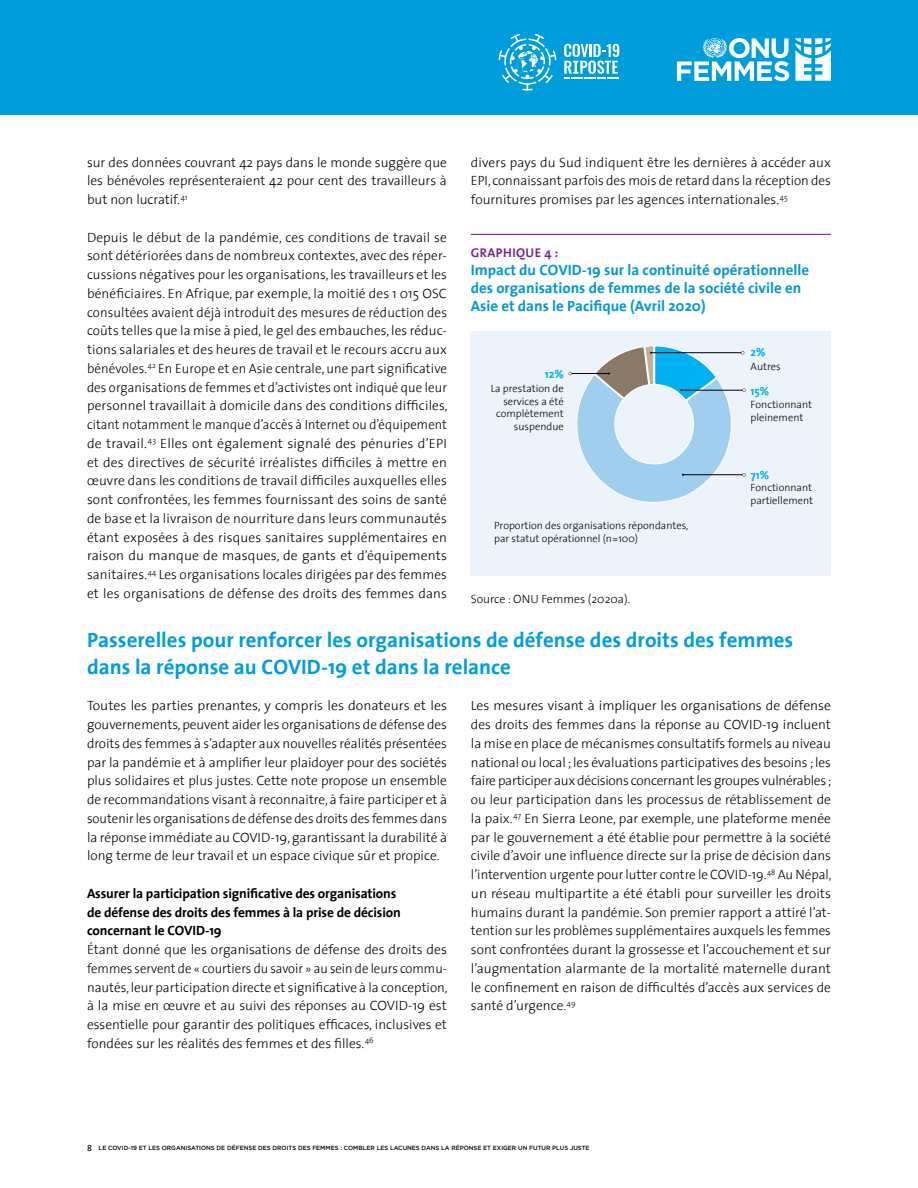
<style>
.page{position:relative;width:918px;height:1188px;background:#fff}
.page>*{position:absolute;margin:0;border:0;box-sizing:border-box;transform-origin:0 0}
.t1{font:700 21px/27px "The Sans";color:#009ddc}
.t2{font:700 15px/18px "The Sans";color:#0497d5}
.t3{font:300 13.5px/18.8px "The Sans";color:#000;text-align:justify}
.t4{font:700 13.5px/18.8px "The Sans";letter-spacing:-.01em;color:#000}
.t5{font:700 12.75px "The Sans";letter-spacing:.035em;color:#78288b}
.t6{font:300 12px "The Sans";color:#000}
.t7{font:700 11.7px "The Sans";color:#00b0f0}
.t8{font:300 10.5px/12.8px "The Sans";color:#000}
.t9{font:500 6px "Gotham";color:#000}
.s1{font-family:"The Sans Caps";font-weight:400;font-size:9px}
</style>
<div class="page">
<div style="left:0;top:0;width:918px;height:115px;background:#009ddc"></div>
<svg style="left:677px;top:38px;width:112px;height:43px"></svg>
<svg style="left:795px;top:38px;width:36px;height:43px"></svg>
<svg style="left:499px;top:34px;width:57px;height:57px"></svg>
<svg style="left:564px;top:44px;width:55px;height:35px"></svg>
<hr style="left:471px;top:234px;width:360px;height:1px;background:#78288b">
<div style="left:471px;top:332px;width:360px;height:244px;background:#edf3fa"></div>
<hr style="left:681px;top:390px;width:63px;height:1px;background:#000">
<svg style="left:742px;top:389px;width:4px;height:3px"></svg>
<hr style="left:651px;top:352px;width:92px;height:1px;background:#000">
<hr style="left:683px;top:474px;width:61px;height:1px;background:#000">
<svg style="left:742px;top:473px;width:4px;height:3px"></svg>
<svg style="left:569px;top:346px;width:164px;height:157px"></svg>
<p class="t3" style="left:87px;top:152px;width:362px">sur des données couvrant 42 pays dans le monde suggère que les bénévoles représenteraient 42 pour cent des travailleurs à but non lucratif.<sup>41</sup></p>
<p class="t3" style="left:87px;top:227px;width:362px">Depuis le début de la pandémie, ces conditions de travail se sont détériorées dans de nombreux contextes, avec des réper&shy;cussions négatives pour les organisations, les travailleurs et les bénéficiaires. En Afrique, par exemple, la moitié des 1 015 OSC consultées avaient déjà introduit des mesures de réduction des coûts telles que la mise à pied, le gel des embauches, les réduc&shy;tions salariales et des heures de travail et le recours accru aux bénévoles.<sup>42</sup> En Europe et en Asie centrale, une part significative des organisations de femmes et d’activistes ont indiqué que leur personnel travaillait à domicile dans des conditions difficiles, citant notamment le manque d’accès à Internet ou d’équipement de travail.<sup>43</sup> Elles ont également signalé des pénuries d’EPI et des directives de sécurité irréalistes difficiles à mettre en œuvre dans les conditions de travail difficiles auxquelles elles sont confrontées, les femmes fournissant des soins de santé de base et la livraison de nourriture dans leurs communautés étant exposées à des risques sanitaires supplémentaires en raison du manque de masques, de gants et d’équipements sanitaires.<sup>44</sup> Les organisations locales dirigées par des femmes et les organisations de défense des droits des femmes dans</p>
<p class="t3" style="left:471px;top:152px;width:362px">divers pays du Sud indiquent être les dernières à accéder aux EPI, connaissant parfois des mois de retard dans la réception des fournitures promises par les agences internationales.<sup>45</sup></p>
<p class="t5" style="left:471px;top:242px;width:89px">GRAPHIQUE 4 :</p>
<p class="t2" style="left:471px;top:260px;width:340px">Impact du COVID-19 sur la continuité opérationnelle des organisations de femmes de la société civile en<br>Asie et dans le Pacifique (Avril 2020)</p>
<p class="t7" style="left:545px;top:364px;width:21px">12%</p>
<p class="t8" style="left:491px;top:382px;width:75px;text-align:right">La prestation de services a été complètement suspendue</p>
<p class="t8" style="left:494px;top:519px;width:196px">Proportion des organisations répondantes, par statut opérationnel (n=100)</p>
<p class="t6" style="left:471px;top:589px;width:161px">Source : ONU Femmes (2020a).</p>
<p class="t7" style="left:751px;top:343px;width:17px">2%</p>
<p class="t8" style="left:751px;top:359px;width:32px">Autres</p>
<p class="t7" style="left:751px;top:381px;width:20px">15%</p>
<p class="t8" style="left:751px;top:398px;width:63px">Fonctionnant pleinement</p>
<p class="t7" style="left:751px;top:465px;width:20px">71%</p>
<p class="t8" style="left:751px;top:481px;width:64px">Fonctionnant partiellement</p>
<h1 class="t1" style="left:87px;top:626px;width:708px">Passerelles pour renforcer les organisations de défense des droits des femmes dans la réponse au COVID-19 et dans la relance</h1>
<p class="t3" style="left:87px;top:696px;width:362px">Toutes les parties prenantes, y compris les donateurs et les gouvernements, peuvent aider les organisations de défense des droits des femmes à s’adapter aux nouvelles réalités présentées par la pandémie et à amplifier leur plaidoyer pour des sociétés plus solidaires et plus justes. Cette note propose un ensemble de recommandations visant à reconnaitre, à faire participer et à soutenir les organisations de défense des droits des femmes dans la réponse immédiate au COVID-19, garantissant la durabilité à long terme de leur travail et un espace civique sûr et propice.</p>
<p class="t4" style="left:87px;top:883px;width:315px">Assurer la participation significative des organisations de défense des droits des femmes à la prise de décision concernant le COVID-19</p>
<p class="t3" style="left:87px;top:940px;width:362px">Étant donné que les organisations de défense des droits des femmes servent de « courtiers du savoir » au sein de leurs commu&shy;nautés, leur participation directe et significative à la conception, à la mise en œuvre et au suivi des réponses au COVID-19 est essentielle pour garantir des politiques efficaces, inclusives et fondées sur les réalités des femmes et des filles.<sup>46</sup></p>
<p class="t3" style="left:471px;top:696px;width:362px">Les mesures visant à impliquer les organisations de défense des droits des femmes dans la réponse au COVID-19 incluent la mise en place de mécanismes consultatifs formels au niveau national ou local ; les évaluations participatives des besoins ; les faire participer aux décisions concernant les groupes vulnérables ; ou leur participation dans les processus de rétablissement de la paix.<sup>47</sup> En Sierra Leone, par exemple, une plateforme menée par le gouvernement a été établie pour permettre à la société civile d’avoir une influence directe sur la prise de décision dans l’intervention urgente pour lutter contre le COVID-19.<sup>48</sup> Au Népal, un réseau multipartite a été établi pour surveiller les droits humains durant la pandémie. Son premier rapport a attiré l’at&shy;tention sur les problèmes supplémentaires auxquels les femmes sont confrontées durant la grossesse et l’accouchement et sur l’augmentation alarmante de la mortalité maternelle durant le confinement en raison de difficultés d’accès aux services de santé d’urgence.<sup>49</sup></p>
<p class="t9" style="left:87px;top:1145px;width:504px"><span class="s1">8</span> LE COVID-19 ET LES ORGANISATIONS DE DÉFENSE DES DROITS DES FEMMES : COMBLER LES LACUNES DANS LA RÉPONSE ET EXIGER UN FUTUR PLUS JUSTE</p>
</div>
